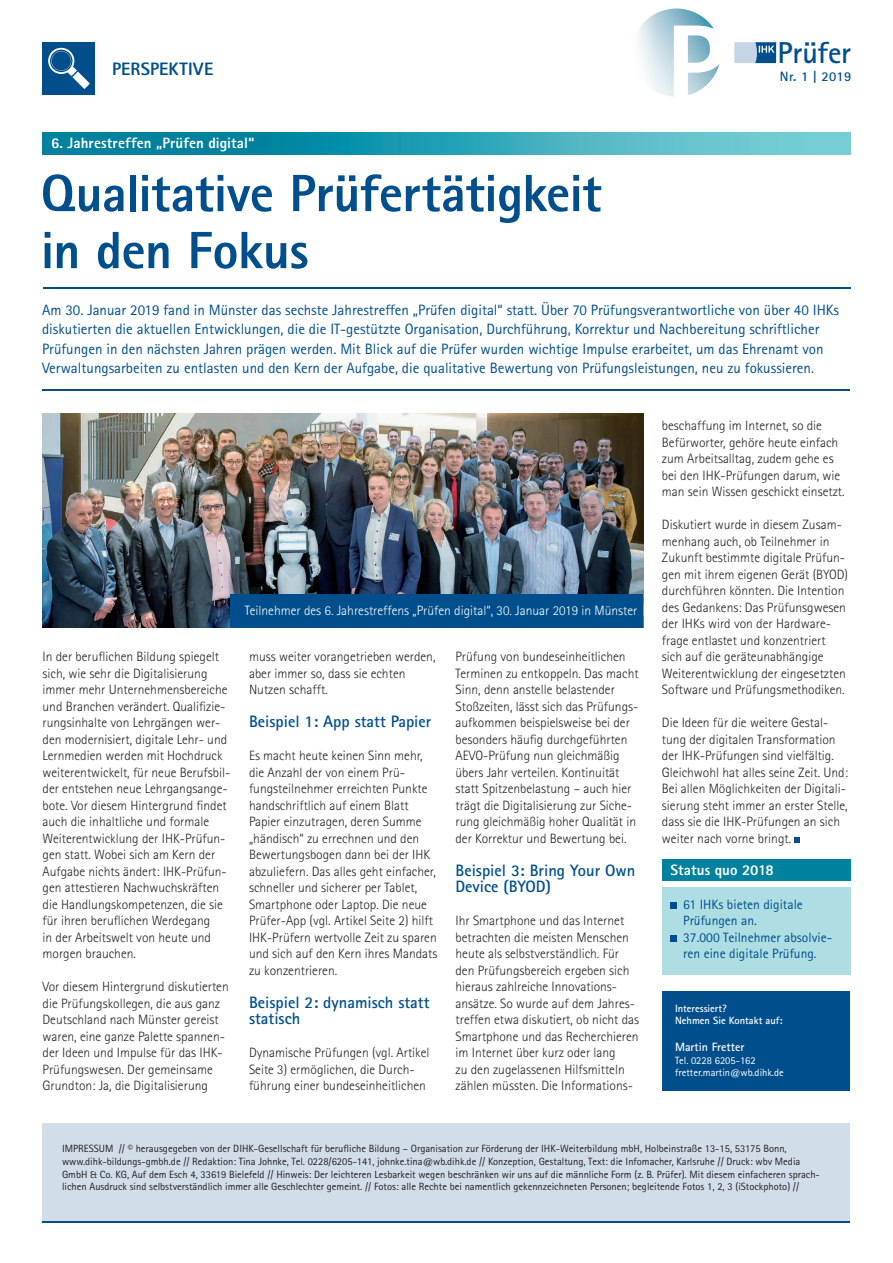
<style>
.page{position:relative;width:893px;height:1263px;background:#fff}
.page>*{position:absolute;margin:0;border:0;box-sizing:border-box;transform-origin:0 0}
.t1{font:800 52.5px/57px "Rotis Sans Serif";letter-spacing:-.01em;color:#004f8c}
.t2{font:700 30.3px "Rotis Sans Serif";letter-spacing:-.01em;color:#004f8c}
.t3{font:800 18px "Rotis Sans Serif";letter-spacing:.01em;color:#004f8c}
.t4{font:700 16.5px/16.5px "Rotis Sans Serif";color:#004f8c}
.t5{font:15px/19.5px "Rotis Sans Serif";color:#004f8c}
.t6{font:800 15px "Rotis Sans Serif";letter-spacing:.005em;color:#fff}
.t7{font:300 13.5px/16.5px "Rotis Sans Serif";color:#231f20}
.t8{font:13.5px/16.5px "Rotis Sans Serif";color:#004f8c}
.t9{font:300 13.5px "Rotis Sans Serif";color:#fff}
.t10{font:700 13.5px "Rotis Sans Serif";letter-spacing:.03em;color:#004f8c}
.t11{font:700 12px "Rotis Sans Serif";color:#fff}
.t12{font:10.5px/12.6px "Rotis Sans Serif";color:#231f20}
.t13{font:10.5px/12.6px "Rotis Sans Serif";color:#fff}
.t14{font:700 10.5px/12.6px "Rotis Sans Serif";color:#fff}
</style>
<div class="page">
<svg style="left:734px;top:42px;width:42px;height:21px"></svg>
<img style="left:638px;top:9px;width:81px;height:88px">
<div style="left:43px;top:43px;width:52px;height:52px;background:#004f8c"></div>
<svg style="left:48px;top:48px;width:42px;height:41px"></svg>
<div style="left:43px;top:1123px;width:807px;height:99px;background:#d2ddea"></div>
<hr style="left:43px;top:1222px;width:807px;height:1px;background:#004f8c">
<img style="left:43px;top:414px;width:601px;height:213px">
<hr style="left:43px;top:389px;width:807px;height:2px;background:#004f8c">
<hr style="left:43px;top:287px;width:807px;height:1px;background:#004f8c">
<svg style="left:43px;top:133px;width:807px;height:22px;background:#2fa2b5"></svg>
<svg style="left:794px;top:837px;width:6px;height:6px"></svg>
<div style="left:230px;top:594px;width:413px;height:33px;background:#004f8c"></div>
<div style="left:662px;top:887px;width:188px;height:88px;background:#aedee3"></div>
<div style="left:662px;top:859px;width:188px;height:22px;background:#00819d"></div>
<div style="left:670px;top:902px;width:7px;height:7px;background:#004f8c"></div>
<div style="left:670px;top:935px;width:7px;height:7px;background:#004f8c"></div>
<div style="left:663px;top:991px;width:187px;height:99px;background:#004f8c"></div>
<h3 class="t3" style="left:112px;top:57px;width:103px">PERSPEKTIVE</h3>
<p class="t6" style="left:51px;top:134px;width:205px">6. Jahrestreffen „Prüfen digital“</p>
<h1 class="t1" style="left:41px;top:164px;width:562px">Qualitative Prüfertätigkeit in den Fokus</h1>
<h2 class="t2" style="left:778px;top:34px;width:75px">Prüfer</h2>
<p class="t10" style="left:780px;top:68px;width:73px">Nr. 1 | 2019</p>
<p class="t5" style="left:42px;top:300px;width:799px">Am 30. Januar 2019 fand in Münster das sechste Jahrestreffen „Prüfen digital“ statt. Über 70 Prüfungsverantwortliche von über 40 IHKs diskutierten die aktuellen Entwicklungen, die die IT-gestützte Organisation, Durchführung, Korrektur und Nachbereitung schriftlicher Prüfungen in den nächsten Jahren prägen werden. Mit Blick auf die Prüfer wurden wichtige Impulse erarbeitet, um das Ehrenamt von Verwaltungsarbeiten zu entlasten und den Kern der Aufgabe, die qualitative Bewertung von Prüfungsleistungen, neu zu fokussieren.</p>
<p class="t7" style="left:43px;top:648px;width:189px">In der beruflichen Bildung spiegelt sich, wie sehr die Digitalisierung immer mehr Unternehmensbereiche und Branchen verändert. Qualifizie&shy;rungsinhalte von Lehrgängen wer&shy;den modernisiert, digitale Lehr- und Lernmedien werden mit Hochdruck weiterentwickelt, für neue Berufsbil&shy;der entstehen neue Lehrgangsange&shy;bote. Vor diesem Hintergrund findet auch die inhaltliche und formale Weiterentwicklung der IHK-Prüfun&shy;gen statt. Wobei sich am Kern der Aufgabe nichts ändert: IHK-Prüfun&shy;gen attestieren Nachwuchskräften die Handlungskompetenzen, die sie für ihren beruflichen Werdegang<br>in der Arbeitswelt von heute und morgen brauchen.</p>
<p class="t7" style="left:43px;top:978px;width:188px">Vor diesem Hintergrund diskutierten die Prüfungskollegen, die aus ganz Deutschland nach Münster gereist waren, eine ganze Palette spannen&shy;der Ideen und Impulse für das IHK-Prüfungswesen. Der gemeinsame Grundton: Ja, die Digitalisierung</p>
<p class="t9" style="left:245px;top:602px;width:394px">Teilnehmer des 6. Jahrestreffens „Prüfen digital“, 30. Januar 2019 in Münster</p>
<p class="t7" style="left:249px;top:648px;width:188px">muss weiter vorangetrieben werden, aber immer so, dass sie echten<br>Nutzen schafft.</p>
<p class="t4" style="left:249px;top:713px;width:184px">Beispiel 1: App statt Papier</p>
<p class="t7" style="left:249px;top:747px;width:190px">Es macht heute keinen Sinn mehr, die Anzahl der von einem Prü&shy;fungsteilnehmer erreichten Punkte handschriftlich auf einem Blatt Papier einzutragen, deren Summe „händisch“ zu errechnen und den Bewertungsbogen dann bei der IHK abzuliefern. Das alles geht einfacher, schneller und sicherer per Tablet, Smartphone oder Laptop. Die neue Prüfer-App (vgl. Artikel Seite 2) hilft IHK-Prüfern wertvolle Zeit zu sparen und sich auf den Kern ihres Mandats zu konzentrieren.</p>
<p class="t4" style="left:249px;top:993px;width:182px">Beispiel 2: dynamisch statt statisch</p>
<p class="t7" style="left:249px;top:1044px;width:182px">Dynamische Prüfungen (vgl. Artikel<br>Seite 3) ermöglichen, die Durch&shy;führung einer bundeseinheitlichen</p>
<p class="t7" style="left:455px;top:648px;width:185px">Prüfung von bundeseinheitlichen Terminen zu entkoppeln. Das macht Sinn, denn anstelle belastender Stoßzeiten, lässt sich das Prüfungs&shy;aufkommen beispielsweise bei der besonders häufig durchgeführten AEVO-Prüfung nun gleichmäßig übers Jahr verteilen. Kontinuität statt Spitzenbelastung – auch hier trägt die Digitalisierung zur Siche&shy;rung gleichmäßig hoher Qualität in der Korrektur und Bewertung bei.</p>
<p class="t4" style="left:455px;top:861px;width:181px">Beispiel 3: Bring Your Own<br>Device (BYOD)</p>
<p class="t7" style="left:455px;top:912px;width:185px">Ihr Smartphone und das Internet betrachten die meisten Menschen heute als selbstverständlich. Für den Prüfungsbereich ergeben sich hieraus zahlreiche Innovations&shy;ansätze. So wurde auf dem Jahres&shy;treffen etwa diskutiert, ob nicht das Smartphone und das Recherchieren im Internet über kurz oder lang<br>zu den zugelassenen Hilfsmitteln zählen müssten. Die Informations-</p>
<p class="t7" style="left:662px;top:417px;width:184px">beschaffung im Internet, so die Befürworter, gehöre heute einfach zum Arbeitsalltag, zudem gehe es bei den IHK-Prüfungen darum, wie man sein Wissen geschickt einsetzt.</p>
<p class="t7" style="left:662px;top:516px;width:188px">Diskutiert wurde in diesem Zusam&shy;menhang auch, ob Teilnehmer in Zukunft bestimmte digitale Prüfun&shy;gen mit ihrem eigenen Gerät (BYOD) durchführen könnten. Die Intention des Gedankens: Das Prüfunsgwesen der IHKs wird von der Hardware&shy;frage entlastet und konzentriert sich auf die geräteunabhängige Weiterentwicklung der eingesetzten Software und Prüfungsmethodiken.</p>
<p class="t7" style="left:662px;top:714px;width:187px">Die Ideen für die weitere Gestal&shy;tung der digitalen Transformation der IHK-Prüfungen sind vielfältig.<br>Gleichwohl hat alles seine Zeit. Und:<br>Bei allen Möglichkeiten der Digitali&shy;sierung steht immer an erster Stelle, dass sie die IHK-Prüfungen an sich weiter nach vorne bringt.</p>
<p class="t6" style="left:670px;top:860px;width:105px">Status quo 2018</p>
<p class="t8" style="left:683px;top:896px;width:150px">61 IHKs bieten digitale<br>Prüfungen an.<br>37.000 Teilnehmer absolvie&shy;ren eine digitale Prüfung.</p>
<p class="t14" style="left:675px;top:1001px;width:109px">Interessiert?<br>Nehmen Sie Kontakt auf:</p>
<p class="t11" style="left:675px;top:1039px;width:71px">Martin Fretter</p>
<p class="t13" style="left:675px;top:1054px;width:110px">Tel. 0228 6205-162 fretter.martin@wb.dihk.de</p>
<p class="t12" style="left:62px;top:1142px;width:759px">IMPRESSUM // © herausgegeben von der DIHK-Gesellschaft für berufliche Bildung – Organisation zur Förderung der IHK-Weiterbildung mbH, Holbeinstraße 13-15, 53175 Bonn, www.dihk-bildungs-gmbh.de // Redaktion: Tina Johnke, Tel. 0228/6205-141, johnke.tina@wb.dihk.de // Konzeption, Gestaltung, Text: die Infomacher, Karlsruhe // Druck: wbv Media GmbH &amp; Co. KG, Auf dem Esch 4, 33619 Bielefeld // Hinweis: Der leichteren Lesbarkeit wegen beschränken wir uns auf die männliche Form (z. B. Prüfer). Mit diesem einfacheren sprach&shy;lichen Ausdruck sind selbstverständlich immer alle Geschlechter gemeint. // Fotos: alle Rechte bei namentlich gekennzeichneten Personen; begleitende Fotos 1, 2, 3 (iStockphoto) //</p>
</div>
